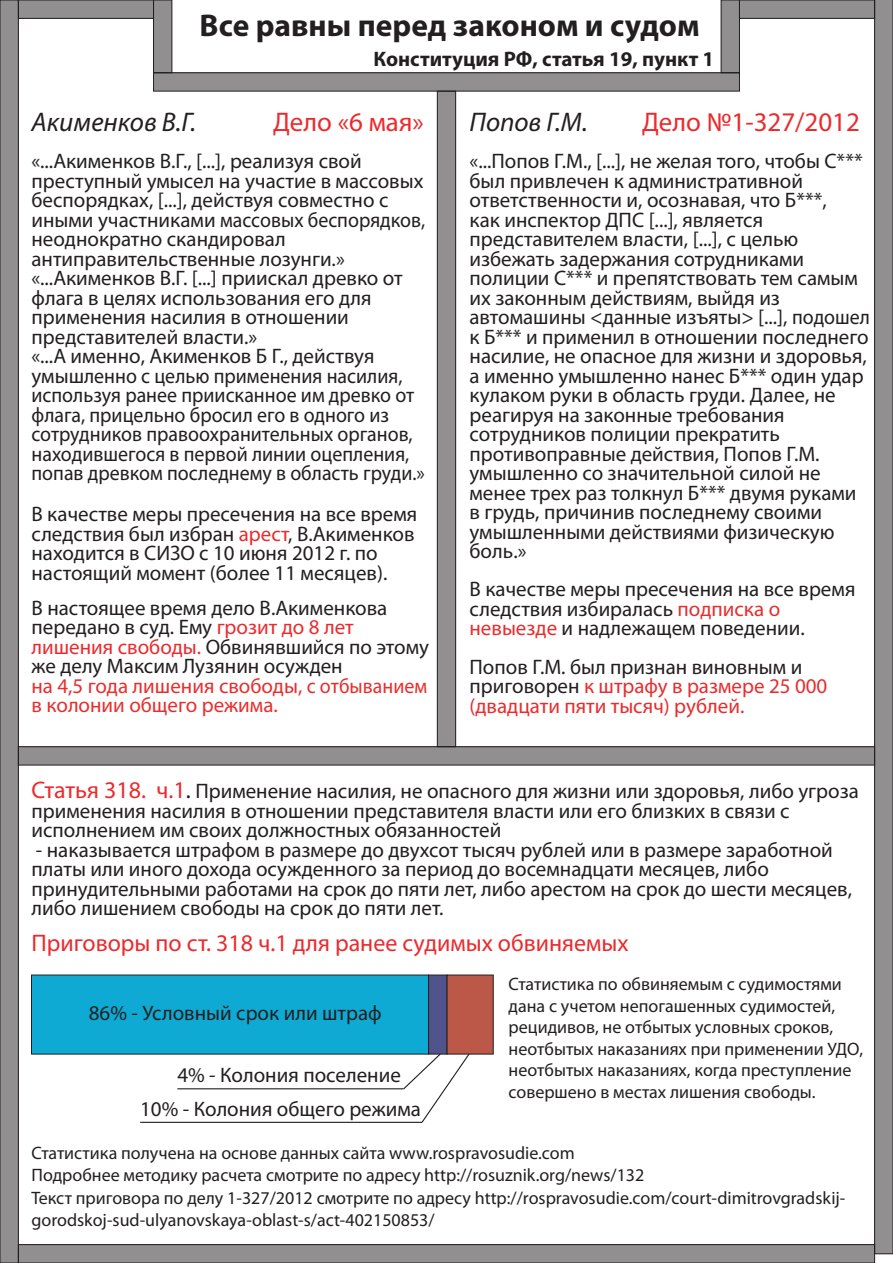
<style>
.page{position:relative;width:893px;height:1263px;background:#fff}
.page>*{position:absolute;margin:0;border:0;box-sizing:border-box;transform-origin:0 0}
.t1{font:700 31.5px "Myriad Pro";color:#231f20}
.t2{font:27px "Myriad Pro";color:#ec2a2d}
.t3{font:italic 27px "Myriad Pro";color:#231f21}
.t4{font:24px "Myriad Pro";color:#ec2a2d}
.t5{font:21px/19.5px "Myriad Pro";color:#231f20}
.t6{font:21px/19.5px "Myriad Pro";color:#e92c2d}
.t7{font:21px/19.5px "Myriad Pro";color:#e82e2d}
.t8{font:700 21px "Myriad Pro";color:#231f20}
.t9{font:18px/21.6px "Myriad Pro";color:#231f20}
.s1{color:#ec2a2d}
.s2{color:#e92c2d}
.s3{color:#231f20}
.s4{font-size:24px;color:#ec2a2d}
.s5{font-size:24px}
</style>
<div class="page">
<div style="left:154px;top:0;width:18px;height:73px;background:#918f90"></div>
<div style="left:153px;top:0;width:19px;height:73px;border:1px solid #231f20"></div>
<div style="left:721px;top:0;width:18px;height:73px;background:#918f90"></div>
<div style="left:721px;top:0;width:19px;height:73px;border:1px solid #231f20"></div>
<div style="left:154px;top:73px;width:585px;height:18px;background:#918f90"></div>
<div style="left:18px;top:747px;width:857px;height:18px;background:#918f90"></div>
<div style="left:18px;top:746px;width:857px;height:19px;border:1px solid #231f20"></div>
<div style="left:437px;top:91px;width:19px;height:656px;background:#918f90"></div>
<div style="left:437px;top:91px;width:19px;height:656px;border:1px solid #231f20"></div>
<div style="left:0;top:0;width:18px;height:1263px;background:#918f90"></div>
<div style="left:0;top:0;width:19px;height:1263px;border:1px solid #231f20"></div>
<svg style="left:874px;top:0;width:19px;height:1254px;background:#888687"></svg>
<div style="left:18px;top:0;width:136px;height:18px;background:#918f8f"></div>
<div style="left:18px;top:0;width:136px;height:19px;border:1px solid #231f20"></div>
<div style="left:739px;top:0;width:136px;height:18px;background:#918f90"></div>
<div style="left:739px;top:0;width:136px;height:19px;border:1px solid #231f20"></div>
<div style="left:18px;top:1244px;width:857px;height:19px;background:#918f90"></div>
<div style="left:18px;top:1244px;width:857px;height:19px;border:1px solid #231f20"></div>
<div style="left:31px;top:975px;width:398px;height:79px;background:#0eaad3"></div>
<div style="left:428px;top:975px;width:19px;height:79px;background:#51548c;border:1px solid #231f20"></div>
<div style="left:447px;top:975px;width:47px;height:79px;background:#bc5847;border:1px solid #231f20"></div>
<hr style="left:177px;top:1088px;width:227px;height:1px;background:#231f20">
<hr style="left:140px;top:1122px;width:282px;height:1px;background:#231f20">
<svg style="left:402px;top:1052px;width:69px;height:71px"></svg>
<h1 class="t1" style="left:200px;top:5px;width:502px">Все равны перед законом и судом</h1>
<p class="t8" style="left:374px;top:45px;width:342px">Конституция РФ, статья 19, пункт 1</p>
<p class="t3" style="left:32px;top:105px;width:166px">Акименков В.Г.</p>
<p class="t5" style="left:31px;top:151px;width:395px">«...Акименков В.Г., [...], реализуя свой преступный умысел на участие в массовых беспорядках, [...], действуя совместно с иными участниками массовых беспорядков, неоднократно скандировал антиправительственные лозунги.» «...Акименков В.Г. [...] приискал древко от флага в целях использования его для применения насилия в отношении представителей власти.»<br>«...А именно, Акименков Б Г., действуя умышленно с целью применения насилия, используя ранее приисканное им древко от флага, прицельно бросил его в одного из сотрудников правоохранительных органов, находившегося в первой линии оцепления, попав древком последнему в область груди.»</p>
<p class="t2" style="left:273px;top:105px;width:152px">Дело «6 мая»</p>
<p class="t5" style="left:31px;top:504px;width:387px">В качестве меры пресечения на все время следствия был избран <span class="s1">арест</span>, В.Акименков находится в СИЗО с 10 июня 2012 г. по настоящий момент (более 11 месяцев).</p>
<p class="t5" style="left:32px;top:598px;width:399px">В настоящее время дело В.Акименкова передано в суд. Ему <span class="s1">грозит до 8 лет лишения свободы.</span> Обвинявшийся по этому же делу Максим Лузянин осужден</p>
<p class="t7" style="left:32px;top:676px;width:397px">на 4,5 года лишения свободы, с отбыванием в колонии общего режима.</p>
<p class="t3" style="left:470px;top:105px;width:120px">Попов Г.М.</p>
<p class="t2" style="left:642px;top:105px;width:219px">Дело №1-327/2012</p>
<p class="t5" style="left:470px;top:151px;width:402px">«...Попов Г.М., [...], не желая того, чтобы С*** был привлечен к административной ответственности и, осознавая, что Б***,<br>как инспектор ДПС [...], является представителем власти, [...], с целью избежать задержания сотрудниками полиции С*** и препятствовать тем самым их законным действиям, выйдя из автомашины &lt;данные изъяты&gt; [...], подошел к Б*** и применил в отношении последнего насилие, не опасное для жизни и здоровья, а именно умышленно нанес Б*** один удар кулаком руки в область груди. Далее, не реагируя на законные требования сотрудников полиции прекратить противоправные действия, Попов Г.М. умышленно со значительной силой не менее трех раз толкнул Б*** двумя руками в грудь, причинив последнему своими умышленными действиями физическую боль.»</p>
<p class="t5" style="left:469px;top:579px;width:387px">В качестве меры пресечения на все время следствия избиралась <span class="s2">подписка о невыезде</span> и надлежащем поведении.</p>
<p class="t6" style="left:470px;top:656px;width:359px"><span class="s3">Попов Г.М. был признан виновным и приговорен</span> к штрафу в размере 25 000 (двадцати пяти тысяч) рублей.</p>
<p class="t5" style="left:31px;top:781px;width:829px"><span class="s4">Статья 318. ч.1</span><span class="s5">.</span> Применение насилия, не опасного для жизни или здоровья, либо угроза применения насилия в отношении представителя власти или его близких в связи с исполнением им своих должностных обязанностей</p>
<p class="t5" style="left:31px;top:839px;width:822px">- наказывается штрафом в размере до двухсот тысяч рублей или в размере заработной платы или иного дохода осужденного за период до восемнадцати месяцев, либо принудительными работами на срок до пяти лет, либо арестом на срок до шести месяцев, либо лишением свободы на срок до пяти лет.</p>
<p class="t4" style="left:32px;top:928px;width:599px">Приговоры по ст. 318 ч.1 для ранее судимых обвиняемых</p>
<p class="t5" style="left:89px;top:1003px;width:294px">86% - Условный срок или штраф</p>
<p class="t5" style="left:177px;top:1064px;width:225px">4% - Колония поселение</p>
<p class="t5" style="left:140px;top:1099px;width:282px">10% - Колония общего режима</p>
<p class="t9" style="left:508px;top:973px;width:356px">Статистика по обвиняемым с судимостями дана с учетом непогашенных судимостей, рецидивов, не отбытых условных сроков, неотбытых наказаниях при применении УДО, неотбытых наказаниях, когда преступление совершено в местах лишения свободы.</p>
<p class="t9" style="left:32px;top:1142px;width:614px">Статистика получена на основе данных сайта www.rospravosudie.com<br>Подробнее методику расчета смотрите по адресу http://rosuznik.org/news/132</p>
<p class="t9" style="left:32px;top:1187px;width:815px">Текст приговора по делу 1-327/2012 смотрите по адресу http://rospravosudie.com/court-dimitrovgradskij&shy;gorodskoj-sud-ulyanovskaya-oblast-s/act-402150853/</p>
</div>
